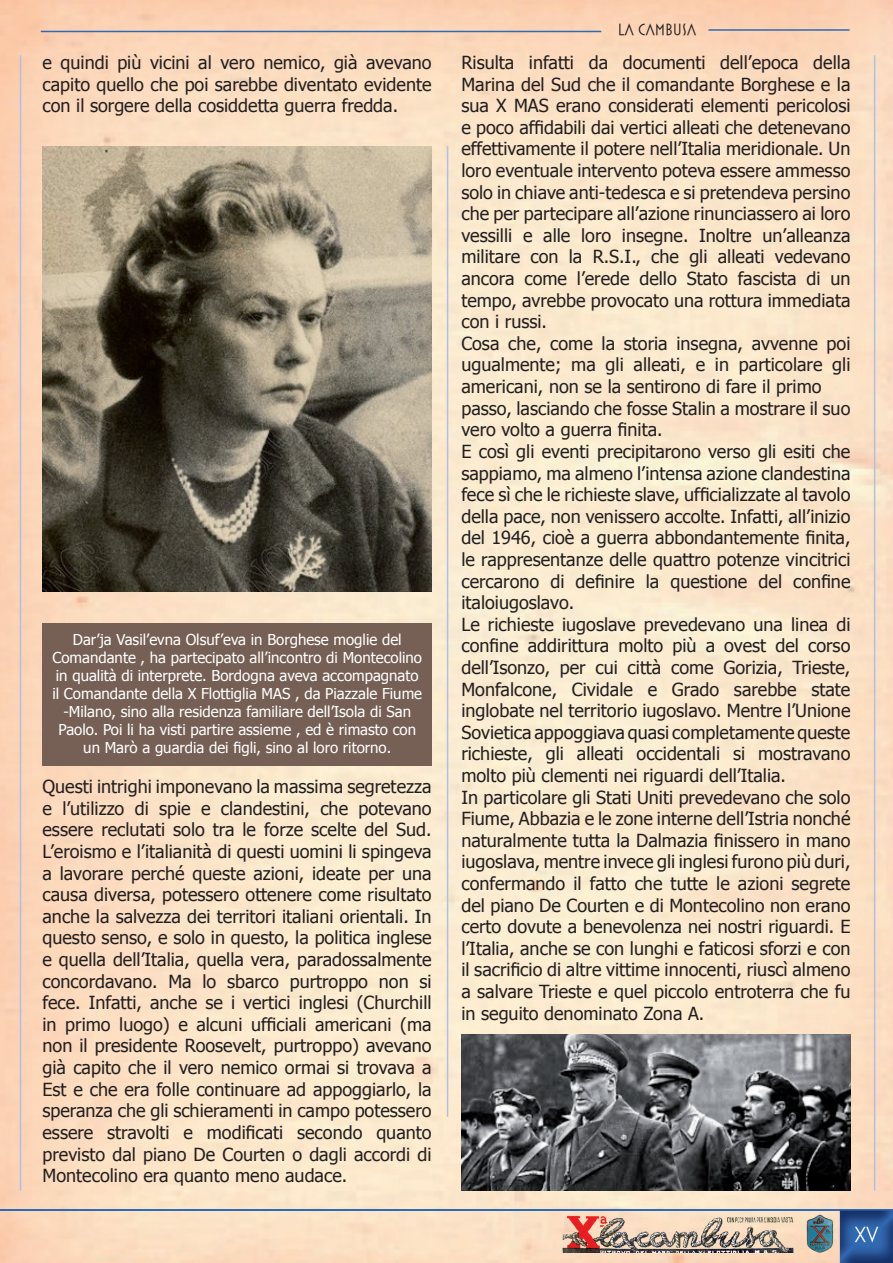
<style>
.page{position:relative;width:893px;height:1263px;background:#fff}
.page>*{position:absolute;margin:0;border:0;box-sizing:border-box;transform-origin:0 0}
.t1{font:18px/21.6px "Tahoma";color:#231f20;text-align:justify}
.t2{font:16.5px "Mostra Three";color:#231f20}
.t3{font:15px/18px "Tahoma";color:#fff;text-align:center}
</style>
<div class="page">
<img style="left:0;top:0;width:893px;height:1263px">
<hr style="left:0;top:1209px;width:893px;height:1px;background:#2f6bb4">
<hr style="left:41px;top:31px;width:560px;height:1px;background:#2f6bb4">
<hr style="left:708px;top:29px;width:142px;height:2px;background:#2f6bb4">
<img style="left:840px;top:1211px;width:53px;height:52px">
<img style="left:840px;top:1210px;width:53px;height:1px">
<img style="left:855px;top:1227px;width:23px;height:15px">
<hr style="left:447px;top:146px;width:1px;height:971px;background:#b0c0e2">
<hr style="left:20px;top:55px;width:1px;height:1136px;background:#b0c0e2">
<hr style="left:874px;top:55px;width:1px;height:1136px;background:#b0c0e2">
<img style="left:561px;top:1210px;width:236px;height:43px">
<img style="left:806px;top:1214px;width:28px;height:38px">
<img style="left:43px;top:146px;width:389px;height:445px">
<div style="left:43px;top:623px;width:389px;height:142px;background:#766055"></div>
<img style="left:461px;top:1034px;width:389px;height:157px">
<p class="t1" style="left:43px;top:51px;width:391px">e quindi più vicini al vero nemico, già avevano capito quello che poi sarebbe diventato evidente con il sorgere della cosiddetta guerra fredda.</p>
<p class="t3" style="left:52px;top:629px;width:371px">Dar’ja Vasil’evna Olsuf’eva in Borghese moglie del Comandante , ha partecipato all’incontro di Montecolino in qualità di interprete. Bordogna aveva accompagnato il Comandante della X Flottiglia MAS , da Piazzale Fiume -Milano, sino alla residenza familiare dell’Isola di San Paolo. Poi li ha visti partire assieme , ed è rimasto con un Marò a guardia dei figli, sino al loro ritorno.</p>
<p class="t1" style="left:43px;top:775px;width:391px">Questi intrighi imponevano la massima segretezza e l’utilizzo di spie e clandestini, che potevano essere reclutati solo tra le forze scelte del Sud.<br>L’eroismo e l’italianità di questi uomini li spingeva a lavorare perché queste azioni, ideate per una causa diversa, potessero ottenere come risultato anche la salvezza dei territori italiani orientali. In questo senso, e solo in questo, la politica inglese e quella dell’Italia, quella vera, paradossalmente concordavano. Ma lo sbarco purtroppo non si fece. Infatti, anche se i vertici inglesi (Churchill in primo luogo) e alcuni ufficiali americani (ma non il presidente Roosevelt, purtroppo) avevano già capito che il vero nemico ormai si trovava a Est e che era folle continuare ad appoggiarlo, la speranza che gli schieramenti in campo potessero essere stravolti e modificati secondo quanto previsto dal piano De Courten o dagli accordi di Montecolino era quanto meno audace.</p>
<p class="t2" style="left:618px;top:21px;width:80px">LA CAMBUSA</p>
<p class="t1" style="left:461px;top:51px;width:391px;text-align:left">Risulta infatti da documenti dell’epoca della Marina del Sud che il comandante Borghese e la sua X MAS erano considerati elementi pericolosi e poco affidabili dai vertici alleati che detenevano effettivamente il potere nell’Italia meridionale. Un loro eventuale intervento poteva essere ammesso solo in chiave anti-tedesca e si pretendeva persino che per partecipare all’azione rinunciassero ai loro vessilli e alle loro insegne. Inoltre un’alleanza militare con la R.S.I., che gli alleati vedevano ancora come l’erede dello Stato fascista di un tempo, avrebbe provocato una rottura immediata con i russi.<br>Cosa che, come la storia insegna, avvenne poi ugualmente; ma gli alleati, e in particolare gli americani, non se la sentirono di fare il primo passo, lasciando che fosse Stalin a mostrare il suo vero volto a guerra finita.<br>E così gli eventi precipitarono verso gli esiti che sappiamo, ma almeno l’intensa azione clandestina fece sì che le richieste slave, ufficializzate al tavolo della pace, non venissero accolte. Infatti, all’inizio del 1946, cioè a guerra abbondantemente finita, le rappresentanze delle quattro potenze vincitrici cercarono di definire la questione del confine italoiugoslavo.<br>Le richieste iugoslave prevedevano una linea di confine addirittura molto più a ovest del corso dell’Isonzo, per cui città come Gorizia, Trieste, Monfalcone, Cividale e Grado sarebbe state inglobate nel territorio iugoslavo. Mentre l’Unione Sovietica appoggiava quasi completamente queste richieste, gli alleati occidentali si mostravano molto più clementi nei riguardi dell’Italia.<br>In particolare gli Stati Uniti prevedevano che solo Fiume, Abbazia e le zone interne dell’Istria nonché naturalmente tutta la Dalmazia finissero in mano iugoslava, mentre invece gli inglesi furono più duri, confermando il fatto che tutte le azioni segrete del piano De Courten e di Montecolino non erano certo dovute a benevolenza nei nostri riguardi. E l’Italia, anche se con lunghi e faticosi sforzi e con il sacrificio di altre vittime innocenti, riuscì almeno a salvare Trieste e quel piccolo entroterra che fu in seguito denominato Zona A.</p>
</div>
